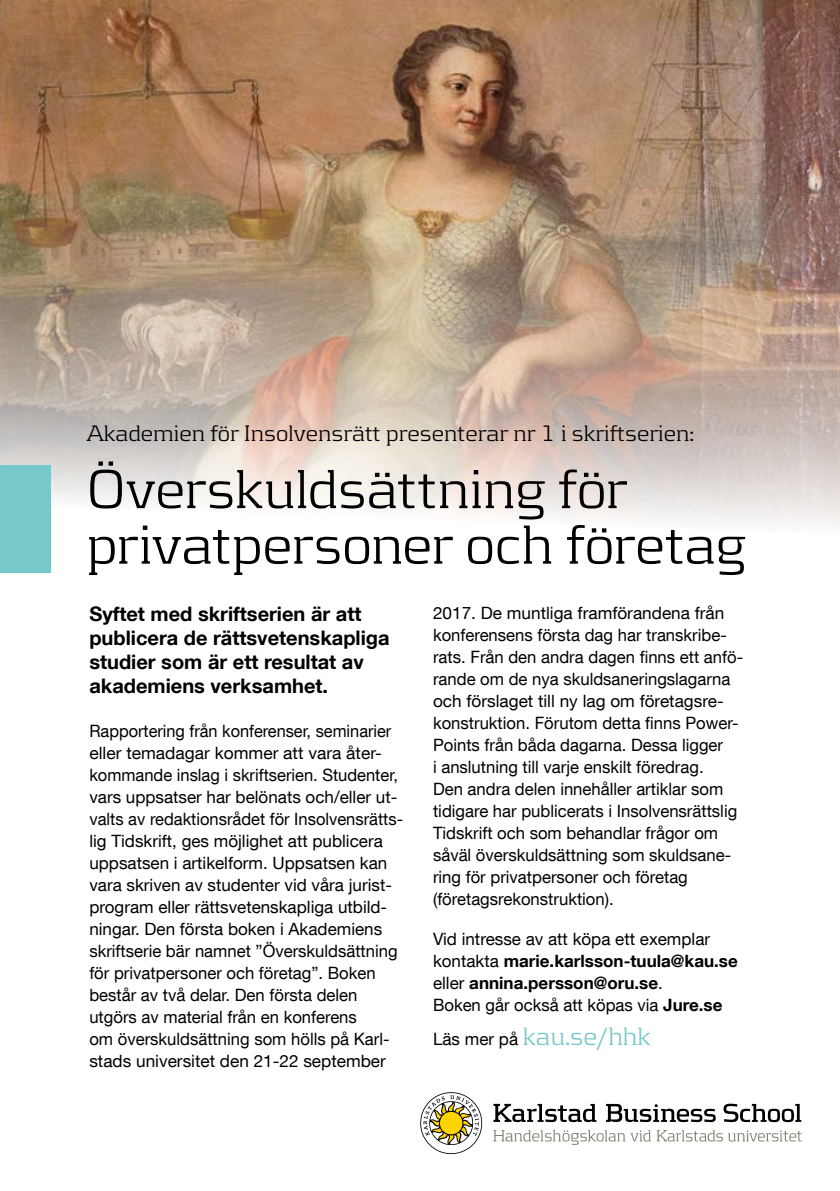
<style>
.page{position:relative;width:840px;height:1191px;background:#fff}
.page>*{position:absolute;margin:0;border:0;box-sizing:border-box;transform-origin:0 0}
.t1{font:300 57.2px/55.6px "Kontrapunkt";color:#000}
.t2{font:300 26px "Kontrapunkt";color:#78c7c9}
.t3{font:300 23.2px "Kontrapunkt";color:#000}
.t4{font:700 20px/24px "Helvetica Neue LT Com";color:#000}
.t5{font:17px/22px "Helvetica Neue LT Com";color:#000}
.t6{font:17px/22px "Helvetica Neue LT Com";color:#000;scale:.96 1}
.s1{font-weight:700}
.s2{font-family:"Helvetica Neue LT Com";font-weight:400;font-size:17px;color:#000}
</style>
<div class="page">
<img style="left:0;top:0;width:839px;height:524px">
<div style="left:0;top:465px;width:51px;height:108px;background:#78c7c9"></div>
<svg style="left:723px;top:1103px;width:77px;height:19px"></svg>
<svg style="left:606px;top:1104px;width:109px;height:18px"></svg>
<svg style="left:656px;top:1130px;width:145px;height:11px"></svg>
<svg style="left:493px;top:1129px;width:157px;height:15px"></svg>
<svg style="left:493px;top:1103px;width:103px;height:19px"></svg>
<svg style="left:420px;top:1092px;width:63px;height:62px"></svg>
<h3 class="t3" style="left:87px;top:419px;width:608px">Akademien för Insolvensrätt presenterar nr 1 i skriftserien:</h3>
<h1 class="t1" style="left:87px;top:460px;width:660px">Överskuldsättning för privatpersoner och företag</h1>
<p class="t4" style="left:89px;top:601px;width:301px">Syftet med skriftserien är att publicera de rättsvetenskapliga studier som är ett resultat av akademiens verksamhet.</p>
<p class="t6" style="left:89px;top:719px;width:328px">Rapportering från konferenser, seminarier eller temadagar kommer att vara åter&shy;kommande inslag i skriftserien. Studenter, vars uppsatser har belönats och/eller ut&shy;valts av redaktionsrådet för Insolvensrätts&shy;lig Tidskrift, ges möjlighet att publicera uppsatsen i artikelform. Uppsatsen kan vara skriven av studenter vid våra jurist&shy;program eller rättsvetenskapliga utbild&shy;ningar. Den första boken i Akademiens skriftserie bär namnet ”Överskuldsättning för privatpersoner och företag”. Boken består av två delar. Den första delen utgörs av material från en konferens<br>om överskuldsättning som hölls på Karl&shy;stads universitet den 21-22 september</p>
<p class="t5" style="left:433px;top:601px;width:311px">2017. De muntliga framförandena från konferensens första dag har transkribe&shy;rats. Från den andra dagen finns ett anfö&shy;rande om de nya skuldsaneringslagarna och förslaget till ny lag om företagsre&shy;konstruktion. Förutom detta finns Power-Points från båda dagarna. Dessa ligger<br>i anslutning till varje enskilt föredrag.<br>Den andra delen innehåller artiklar som tidigare har publicerats i Insolvensrättslig Tidskrift och som behandlar frågor om såväl överskuldsättning som skuldsane&shy;ring för privatpersoner och företag (företagsrekonstruktion).</p>
<p class="t5" style="left:433px;top:927px;width:306px">Vid intresse av att köpa ett exemplar kontakta <span class="s1">marie.karlsson-tuula@kau.se </span>eller <span class="s1">annina.persson@oru.se</span>.<br>Boken går också att köpas via <span class="s1">Jure.se</span></p>
<h2 class="t2" style="left:433px;top:1021px;width:219px"><span class="s2">Läs mer på</span> kau.se/hhk</h2>
</div>
